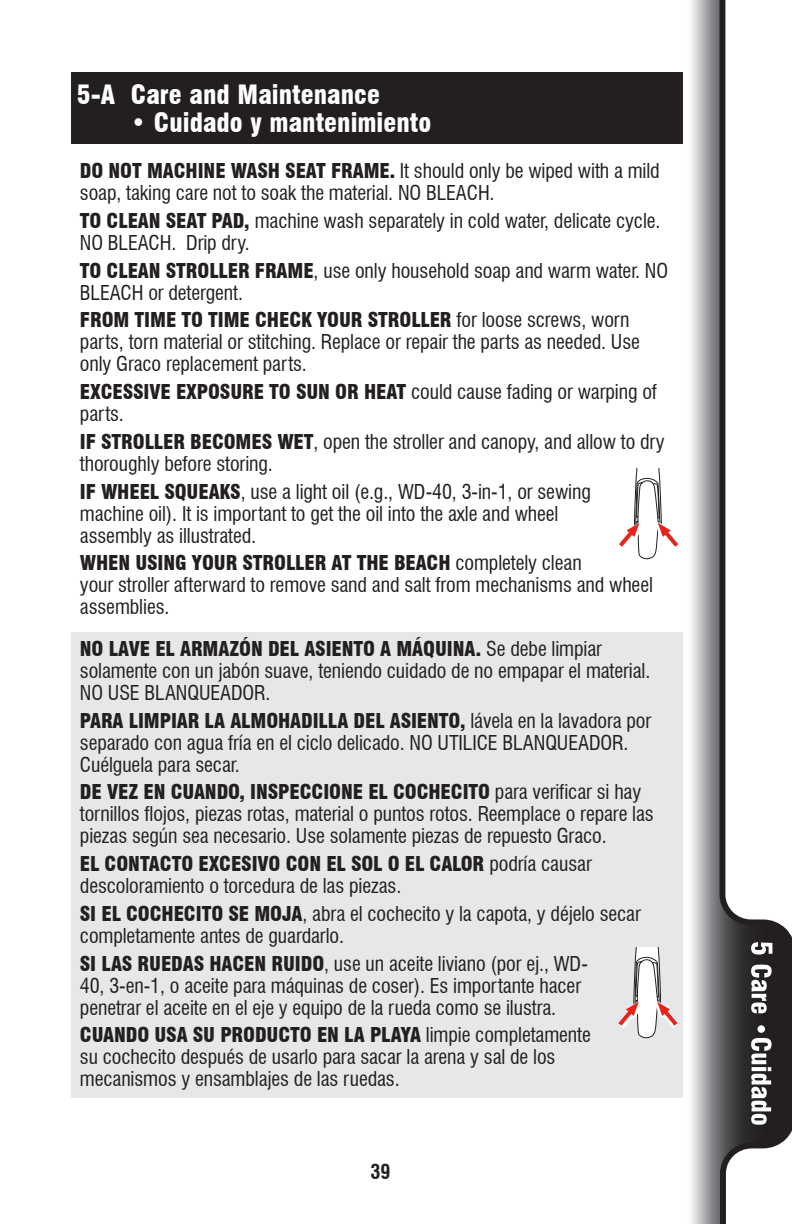
<style>
.page{position:relative;width:792px;height:1224px;background:#fff}
.page>*{position:absolute;margin:0;border:0;box-sizing:border-box;transform-origin:0 0}
.Banner{font:900 condensed 26px "Swiss 721 BT";color:#fff}
.Copy-Steps{font:condensed 20px/22px "Swiss 721 BT";letter-spacing:-.005em;color:#231f20}
.t1{font:700 condensed 20px "Swiss 721 BT";color:#231f20}
.s1{font-weight:900}
</style>
<div class="page">
<svg style="left:719px;top:0;width:73px;height:1224px"></svg>
<svg style="left:751px;top:942px;width:21px;height:13px"></svg>
<svg style="left:751px;top:965px;width:21px;height:48px"></svg>
<svg style="left:751px;top:1025px;width:21px;height:100px"></svg>
<div style="left:71px;top:72px;width:612px;height:72px;background:#231f20"></div>
<div style="left:71px;top:632px;width:612px;height:466px;background:#e6e7e9"></div>
<svg style="left:619px;top:468px;width:60px;height:91px"></svg>
<svg style="left:618px;top:947px;width:61px;height:91px"></svg>
<p class="Banner" style="left:77px;top:79px;width:305px">5-A Care and Maintenance</p>
<p class="Banner" style="left:131px;top:107px;width:302px">• Cuidado y mantenimiento</p>
<p class="Copy-Steps" style="left:80px;top:160px;width:581px"><span class="s1">DO NOT MACHINE WASH SEAT FRAME.</span> It should only be wiped with a mild soap, taking care not to soak the material. NO BLEACH.</p>
<p class="Copy-Steps" style="left:80px;top:210px;width:582px"><span class="s1">TO CLEAN SEAT PAD,</span> machine wash separately in cold water, delicate cycle.<br>NO BLEACH. Drip dry.</p>
<p class="Copy-Steps" style="left:80px;top:259px;width:590px"><span class="s1">TO CLEAN STROLLER FRAME</span>, use only household soap and warm water. NO<br>BLEACH or detergent.</p>
<p class="Copy-Steps" style="left:80px;top:309px;width:562px"><span class="s1">FROM TIME TO TIME CHECK YOUR STROLLER</span> for loose screws, worn parts, torn material or stitching. Replace or repair the parts as needed. Use only Graco replacement parts.</p>
<p class="Copy-Steps" style="left:80px;top:381px;width:579px"><span class="s1">EXCESSIVE EXPOSURE TO SUN OR HEAT</span> could cause fading or warping of parts.</p>
<p class="Copy-Steps" style="left:80px;top:431px;width:586px"><span class="s1">IF STROLLER BECOMES WET</span>, open the stroller and canopy, and allow to dry thoroughly before storing.</p>
<p class="Copy-Steps" style="left:80px;top:480px;width:512px"><span class="s1">IF WHEEL SQUEAKS</span>, use a light oil (e.g., WD-40, 3-in-1, or sewing machine oil). It is important to get the oil into the axle and wheel assembly as illustrated.</p>
<p class="Copy-Steps" style="left:80px;top:552px;width:575px"><span class="s1">WHEN USING YOUR STROLLER AT THE BEACH</span> completely clean<br>your stroller afterward to remove sand and salt from mechanisms and wheel assemblies.</p>
<p class="Copy-Steps" style="left:80px;top:638px;width:572px"><span class="s1">NO LAVE EL ARMAZÓN DEL ASIENTO A MÁQUINA.</span> Se debe limpiar solamente con un jabón suave, teniendo cuidado de no empapar el material.<br>NO USE BLANQUEADOR.</p>
<p class="Copy-Steps" style="left:80px;top:709px;width:573px"><span class="s1">PARA LIMPIAR LA ALMOHADILLA DEL ASIENTO,</span> lávela en la lavadora por separado con agua fría en el ciclo delicado. NO UTILICE BLANQUEADOR.<br>Cuélguela para secar.</p>
<p class="Copy-Steps" style="left:80px;top:781px;width:575px"><span class="s1">DE VEZ EN CUANDO, INSPECCIONE EL COCHECITO</span> para verificar si hay tornillos flojos, piezas rotas, material o puntos rotos. Reemplace o repare las piezas según sea necesario. Use solamente piezas de repuesto Graco.</p>
<p class="Copy-Steps" style="left:80px;top:853px;width:513px"><span class="s1">EL CONTACTO EXCESIVO CON EL SOL O EL CALOR</span> podría causar descoloramiento o torcedura de las piezas.</p>
<p class="Copy-Steps" style="left:80px;top:903px;width:563px"><span class="s1">SI EL COCHECITO SE MOJA</span>, abra el cochecito y la capota, y déjelo secar completamente antes de guardarlo.</p>
<p class="Copy-Steps" style="left:80px;top:952px;width:510px"><span class="s1">SI LAS RUEDAS HACEN RUIDO</span>, use un aceite liviano (por ej., WD-<br>40, 3-en-1, o aceite para máquinas de coser). Es importante hacer penetrar el aceite en el eje y equipo de la rueda como se ilustra.</p>
<p class="Copy-Steps" style="left:80px;top:1024px;width:512px"><span class="s1">CUANDO USA SU PRODUCTO EN LA PLAYA</span> limpie completamente su cochecito después de usarlo para sacar la arena y sal de los mecanismos y ensamblajes de las ruedas.</p>
<p class="t1" style="left:370px;top:1160px;width:21px">39</p>
</div>
